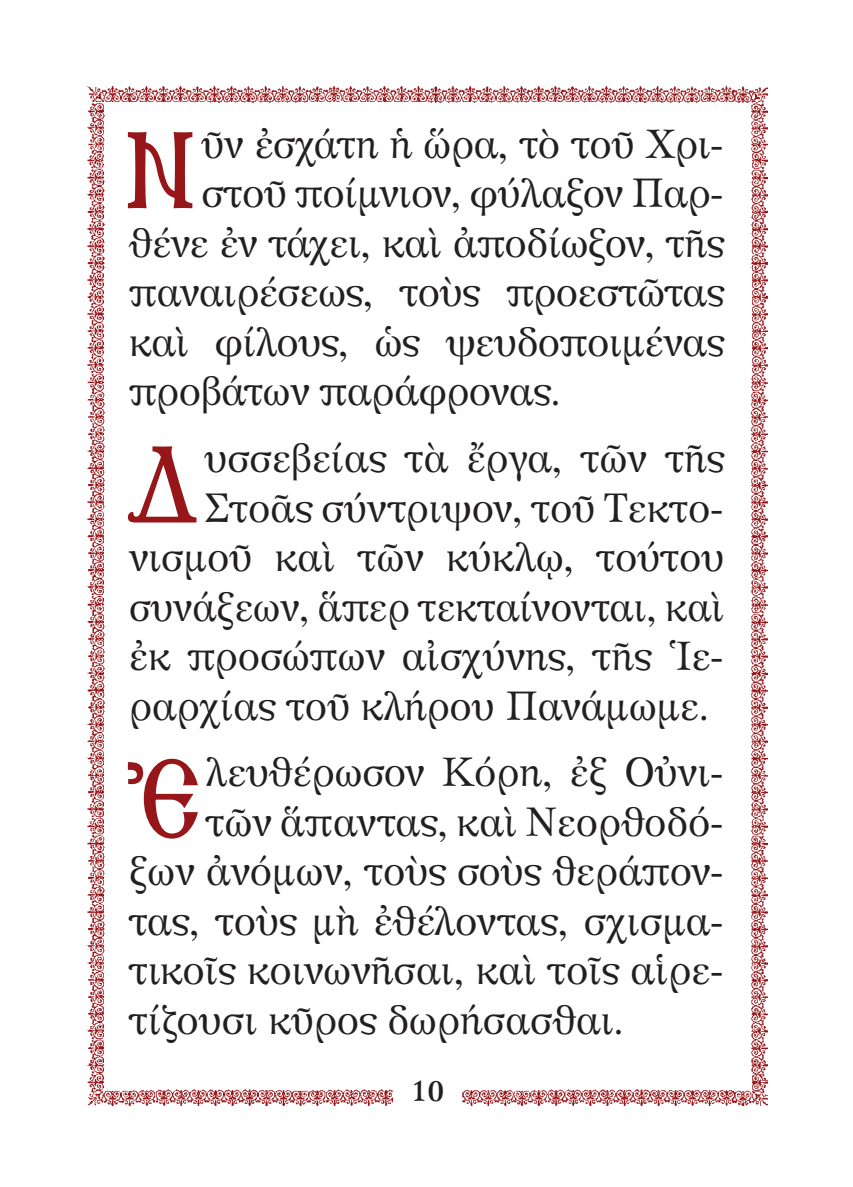
<style>
.page{position:relative;width:853px;height:1187px;background:#fff}
.page>*{position:absolute;margin:0;border:0;box-sizing:border-box;transform-origin:0 0}
.t1{font:117px "Genesis";color:#961619;scale:.85 1}
.t2{font:39px "Apollonia";letter-spacing:-.01em;color:#231f20;scale:.95 1}
.t3{font:39px "Apollonia";letter-spacing:-.01em;color:#231f20;scale:.93 1}
.t4{font:700 27px "Apollonia";color:#231f20;scale:.95 1}
</style>
<div class="page">
<img style="left:87px;top:85px;width:679px;height:1020px">
<div style="left:393px;top:1073px;width:68px;height:35px;background:#fff"></div>
<svg style="left:127px;top:95px;width:66px;height:141px"></svg>
<svg style="left:127px;top:445px;width:70px;height:78px"></svg>
<svg style="left:127px;top:757px;width:71px;height:82px"></svg>
<h1 class="t1" style="left:124px;top:112px;width:86px">Ν</h1>
<p class="t2" style="left:201px;top:118px;width:552px">ῦν ἐσχάτη ἡ ὥρα, τὸ τοῦ Χρι-</p>
<p class="t2" style="left:201px;top:168px;width:552px">στοῦ ποίμνιον, φύλαξον Παρ-</p>
<p class="t2" style="left:129px;top:217px;width:628px">θένε ἐν τάχει, καὶ ἀποδίωξον, τῆς</p>
<p class="t2" style="left:129px;top:267px;width:628px">παναιρέσεως, τοὺς προεστῶτας</p>
<p class="t2" style="left:129px;top:316px;width:628px">καὶ φίλους, ὡς ψευδοποιμένας</p>
<p class="t2" style="left:129px;top:366px;width:452px">προβάτων παράφρονας.</p>
<h1 class="t1" style="left:127px;top:426px;width:86px">Δ</h1>
<p class="t2" style="left:204px;top:432px;width:549px">υσσεβείας τὰ ἔργα, τῶν τῆς</p>
<p class="t2" style="left:204px;top:482px;width:549px">Στοᾶς σύντριψον, τοῦ Τεκτο-</p>
<p class="t2" style="left:129px;top:531px;width:628px">νισμοῦ καὶ τῶν κύκλῳ, τούτου</p>
<p class="t3" style="left:129px;top:581px;width:642px">συνάξεων, ἅπερ τεκταίνονται, καὶ</p>
<p class="t2" style="left:129px;top:630px;width:628px">ἐκ προσώπων αἰσχύνης, τῆς Ἱε-</p>
<p class="t2" style="left:129px;top:680px;width:608px">ραρχίας τοῦ κλήρου Πανάμωμε.</p>
<h1 class="t1" style="left:141px;top:740px;width:72px">Ἐ</h1>
<p class="t2" style="left:205px;top:746px;width:547px">λευθέρωσον Κόρη, ἐξ Οὐνι-</p>
<p class="t2" style="left:205px;top:796px;width:547px">τῶν ἅπαντας, καὶ Νεορθοδό-</p>
<p class="t2" style="left:129px;top:845px;width:628px">ξων ἀνόμων, τοὺς σοὺς θεράπον-</p>
<p class="t2" style="left:129px;top:895px;width:628px">τας, τοὺς μὴ ἐθέλοντας, σχισμα-</p>
<p class="t2" style="left:129px;top:944px;width:628px">τικοῖς κοινωνῆσαι, καὶ τοῖς αἱρε-</p>
<p class="t2" style="left:129px;top:994px;width:518px">τίζουσι κῦρος δωρήσασθαι.</p>
<p class="t4" style="left:411px;top:1073px;width:36px">10</p>
</div>
